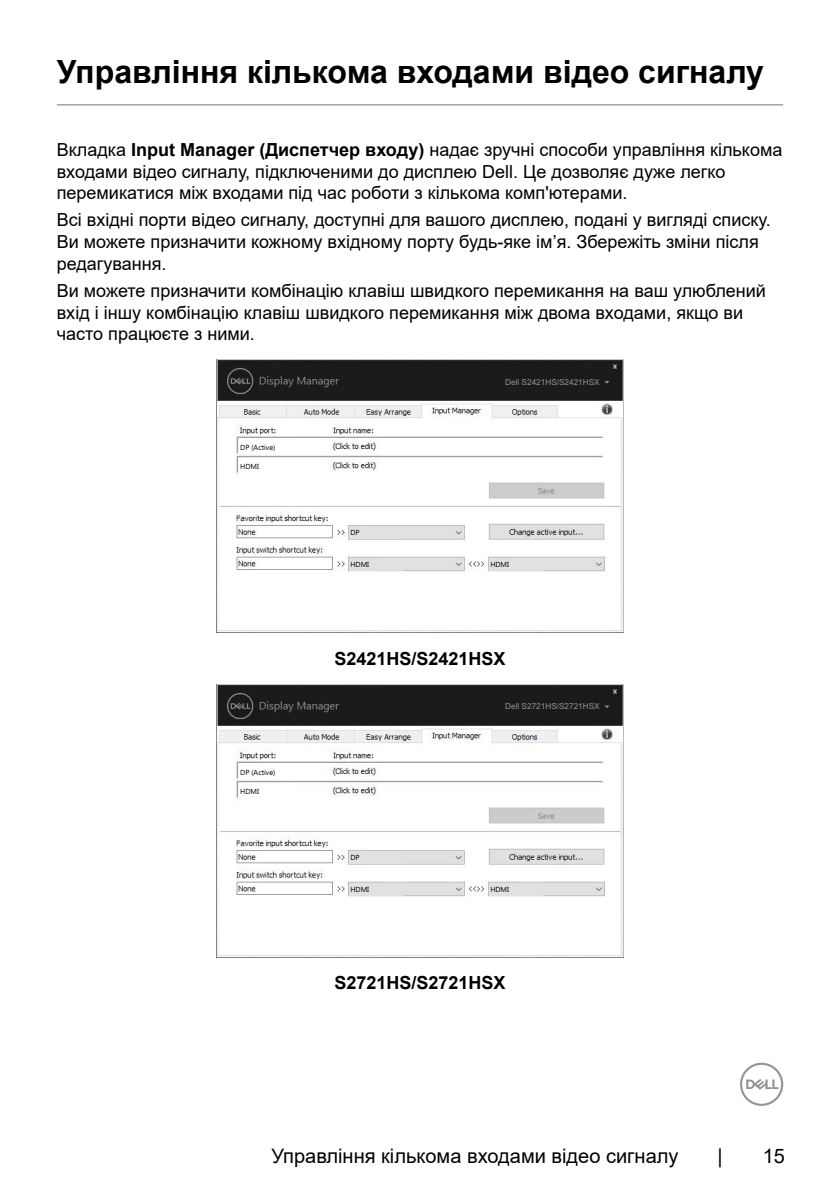
<style>
.page{position:relative;width:840px;height:1191px;background:#fff}
.page>*{position:absolute;margin:0;border:0;box-sizing:border-box;transform-origin:0 0}
.t1{font:700 32px "Arial";color:#000}
.t2{font:20px "Arial";color:#000}
.t3{font:18px/21.6px "Arial";color:#000}
.t4{font:700 18px "Arial";color:#000}
.t5{font:8.2px "Arial";color:#939393}
.t6{font:7.2px "Ebrima";color:#000}
.s1{font-weight:700}
</style>
<div class="page">
<svg style="left:740px;top:1062px;width:42px;height:44px"></svg>
<hr style="left:57px;top:104px;width:725px;height:1px;background:#939598">
<img style="left:216px;top:359px;width:407px;height:274px">
<div style="left:239px;top:440px;width:53px;height:12px;background:#fff"></div>
<div style="left:239px;top:459px;width:53px;height:12px;background:#fff"></div>
<div style="left:522px;top:378px;width:88px;height:10px;background:#1b1b1b"></div>
<div style="left:349px;top:526px;width:53px;height:12px;background:#e1e1e1"></div>
<div style="left:349px;top:558px;width:53px;height:12px;background:#e1e1e1"></div>
<div style="left:489px;top:558px;width:53px;height:12px;background:#e1e1e1"></div>
<img style="left:216px;top:684px;width:407px;height:273px">
<div style="left:239px;top:764px;width:53px;height:13px;background:#fff"></div>
<div style="left:239px;top:783px;width:53px;height:12px;background:#fff"></div>
<div style="left:522px;top:702px;width:88px;height:10px;background:#1b1b1b"></div>
<div style="left:349px;top:851px;width:53px;height:12px;background:#e1e1e1"></div>
<div style="left:349px;top:883px;width:53px;height:12px;background:#e1e1e1"></div>
<div style="left:489px;top:883px;width:53px;height:12px;background:#e1e1e1"></div>
<h1 class="t1" style="left:57px;top:49px;width:708px">Управління кількома входами відео сигналу</h1>
<p class="t3" style="left:57px;top:139px;width:726px">Вкладка <span class="s1">Input Manager (Диспетчер входу)</span> надає зручні способи управління кількома входами відео сигналу, підключеними до дисплею Dell. Це дозволяє дуже легко перемикатися між входами під час роботи з кількома комп'ютерами.</p>
<p class="t3" style="left:57px;top:209px;width:715px">Всі вхідні порти відео сигналу, доступні для вашого дисплею, подані у вигляді списку.<br>Ви можете призначити кожному вхідному порту будь-яке ім’я. Збережіть зміни після редагування.</p>
<p class="t3" style="left:57px;top:280px;width:710px">Ви можете призначити комбінацію клавіш швидкого перемикання на ваш улюблений вхід і іншу комбінацію клавіш швидкого перемикання між двома входами, якщо ви часто працюєте з ними.</p>
<p class="t6" style="left:240px;top:443px;width:37px">DP (Active)</p>
<p class="t6" style="left:240px;top:461px;width:20px">HDMI</p>
<p class="t6" style="left:240px;top:767px;width:37px">DP (Active)</p>
<p class="t6" style="left:240px;top:786px;width:20px">HDMI</p>
<p class="t5" style="left:505px;top:377px;width:96px">Dell S2421HS/S2421HSX</p>
<p class="t6" style="left:350px;top:527px;width:11px">DP</p>
<p class="t6" style="left:350px;top:559px;width:20px">HDMI</p>
<p class="t6" style="left:490px;top:559px;width:20px">HDMI</p>
<p class="t4" style="left:334px;top:645px;width:173px">S2421HS/S2421HSX</p>
<p class="t5" style="left:505px;top:702px;width:96px">Dell S2721HS/S2721HSX</p>
<p class="t6" style="left:350px;top:852px;width:11px">DP</p>
<p class="t6" style="left:350px;top:884px;width:20px">HDMI</p>
<p class="t6" style="left:490px;top:884px;width:20px">HDMI</p>
<p class="t4" style="left:334px;top:970px;width:173px">S2721HS/S2721HSX</p>
<p class="t2" style="left:271px;top:1141px;width:408px">Управління кількома входами відео сигналу</p>
<p class="t2" style="left:717px;top:1141px;width:7px">|</p>
<p class="t2" style="left:762px;top:1141px;width:24px">15</p>
</div>
